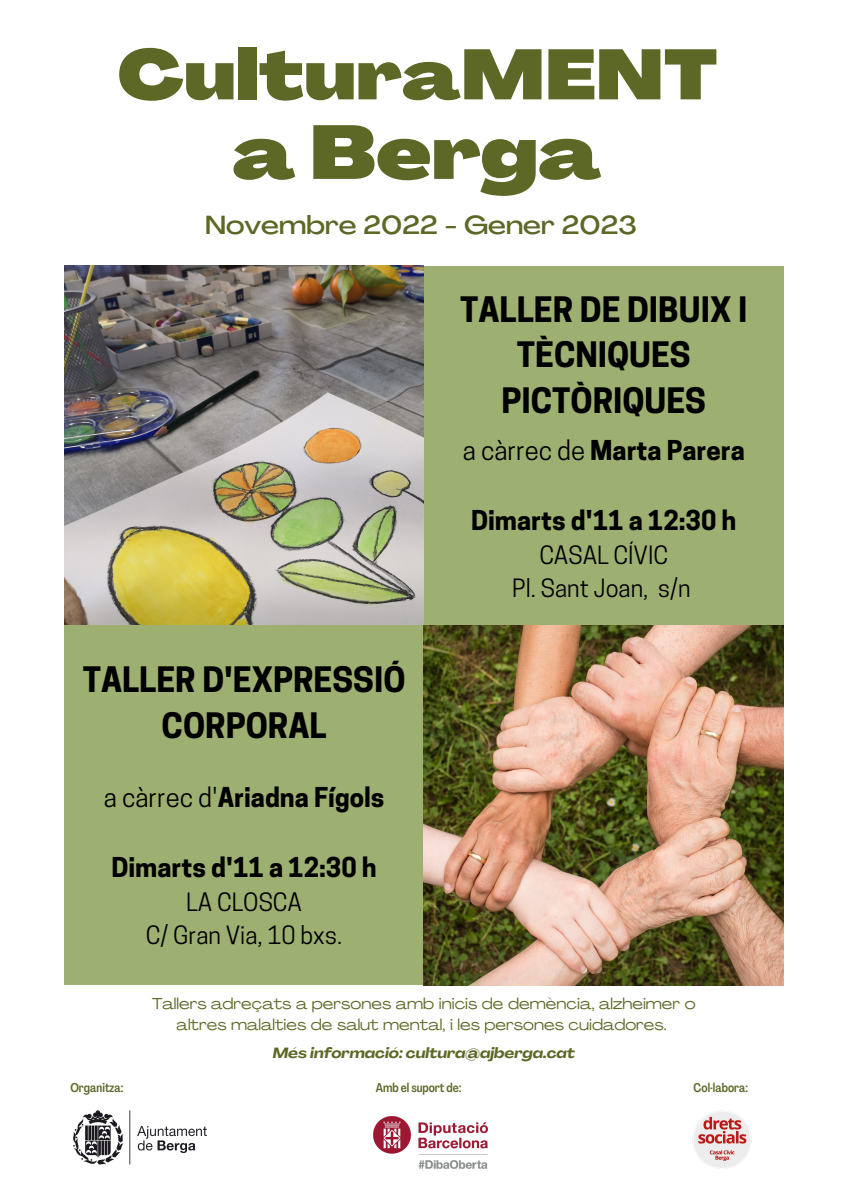
<style>
.page{position:relative;width:842px;height:1191px;background:#fff}
.page>*{position:absolute;margin:0;border:0;box-sizing:border-box;transform-origin:0 0}
.t1{font:900 expanded 74.6px "Agrandir";color:#5d6826}
.t2{font:900 expanded 69.5px "Agrandir";color:#5d6826}
.t3{font:700 32.9px/45.7px "Cooper Hewitt";color:#000;text-align:center}
.t4{font:700 25.7px "Cooper Hewitt";color:#000}
.t5{font:500 expanded 25.7px "Agrandir";color:#5d6826}
.t6{font:23.7px/33px "Cooper Hewitt";color:#000;text-align:center}
.t7{font:expanded 15.6px/21.3px "Agrandir";color:#5d6826;text-align:center}
.t8{font:italic 700 expanded 14.6px "Agrandir";color:#5d6826}
.t9{font:500 12.5px "Agrandir Tight";color:#5d6826}
.s1{font-weight:400}
</style>
<div class="page">
<img style="left:64px;top:265px;width:360px;height:360px">
<div style="left:424px;top:265px;width:360px;height:360px;background:#9daf71"></div>
<div style="left:64px;top:625px;width:360px;height:360px;background:#9daf71"></div>
<img style="left:424px;top:625px;width:360px;height:360px">
<img style="left:692px;top:1110px;width:60px;height:58px">
<img style="left:374px;top:1116px;width:113px;height:52px">
<img style="left:73px;top:1110px;width:134px;height:55px">
<h2 class="t2" style="left:117px;top:47px;width:602px">CulturaMENT</h2>
<h1 class="t1" style="left:232px;top:123px;width:370px">a Berga</h1>
<h3 class="t5" style="left:205px;top:214px;width:433px">Novembre 2022 - Gener 2023</h3>
<h3 class="t3" style="left:460px;top:290px;width:289px">TALLER DE DIBUIX I<br>TÈCNIQUES<br>PICTÒRIQUES</h3>
<h3 class="t4" style="left:463px;top:440px;width:284px"><span class="s1">a càrrec de</span> Marta Parera</h3>
<h3 class="t3" style="left:83px;top:661px;width:324px">TALLER D'EXPRESSIÓ<br>CORPORAL</h3>
<h3 class="t4" style="left:104px;top:787px;width:282px"><span class="s1">a càrrec d'</span>Ariadna Fígols</h3>
<h3 class="t4" style="left:111px;top:858px;width:267px">Dimarts d'11 a 12:30 h</h3>
<h3 class="t6" style="left:146px;top:888px;width:198px">LA CLOSCA<br>C/ Gran Via, 10 bxs.</h3>
<h3 class="t4" style="left:471px;top:511px;width:267px">Dimarts d'11 a 12:30 h</h3>
<h3 class="t6" style="left:512px;top:541px;width:180px">CASAL CÍVIC<br>Pl. Sant Joan, s/n</h3>
<p class="t7" style="left:152px;top:993px;width:545px">Tallers adreçats a persones amb inicis de demència, alzheimer o altres malalties de salut mental, i les persones cuidadores.</p>
<p class="t8" style="left:273px;top:1046px;width:304px">Més informació: cultura@ajberga.cat</p>
<p class="t9" style="left:70px;top:1082px;width:55px">Organitza:</p>
<p class="t9" style="left:376px;top:1082px;width:87px">Amb el suport de:</p>
<p class="t9" style="left:694px;top:1082px;width:56px">Col·labora:</p>
</div>
